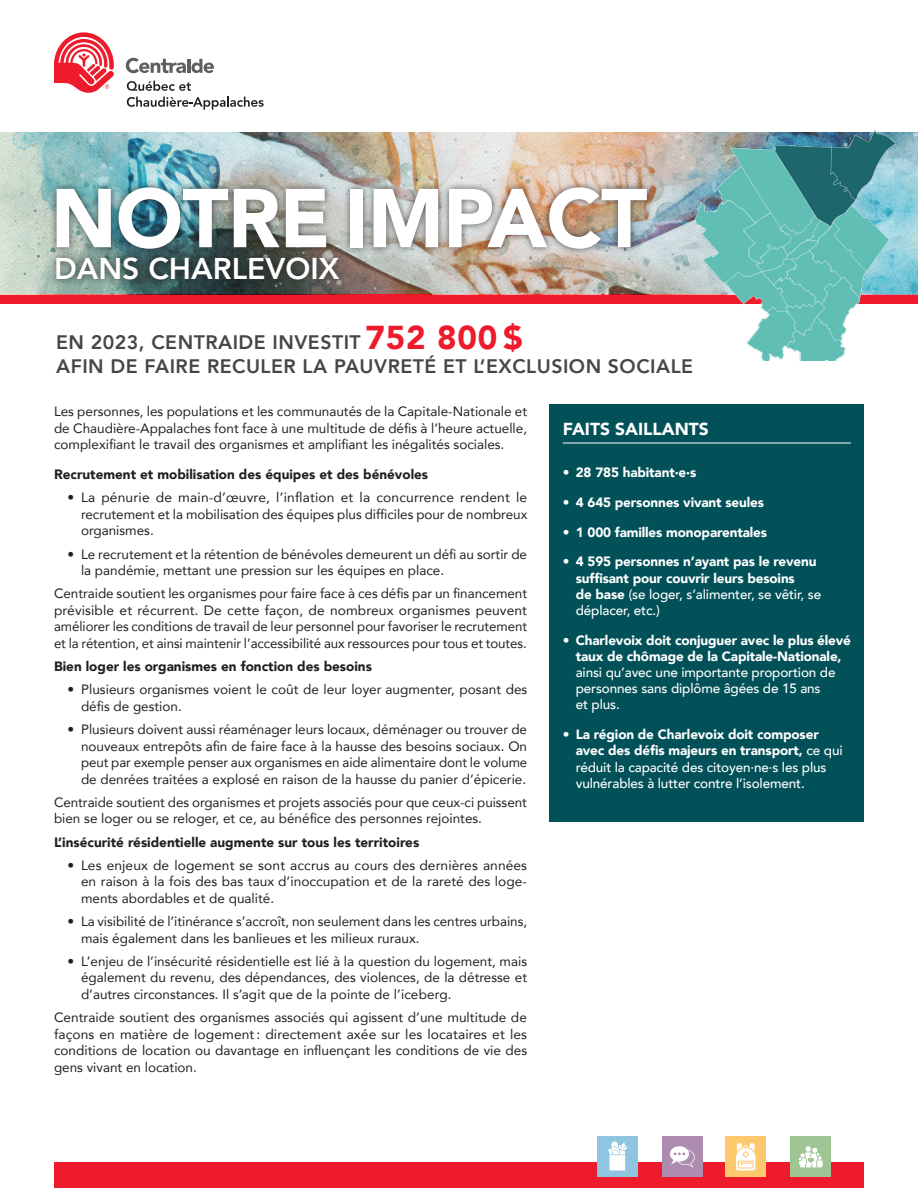
<style>
.page{position:relative;width:918px;height:1188px;background:#fff}
.page>*{position:absolute;margin:0;border:0;box-sizing:border-box;transform-origin:0 0}
.t1{font:900 82.5px "Avenir";letter-spacing:-.01em;color:#fff}
.t2{font:800 30px "Avenir";color:#fff}
.t3{font:800 19.5px/24px "Avenir";letter-spacing:.025em;color:#454647}
.t4{font:900 17.4px "Avenir";color:#fff}
.t5{font:13.5px/16.5px "Avenir";color:#231f20;text-align:justify}
.t6{font:900 13.5px/16.2px "Avenir";letter-spacing:-.01em;color:#fff}
.t7{font:500 13.5px/16.2px "Avenir";letter-spacing:-.01em;color:#fff}
.t8{font:900 13.5px "Avenir";color:#231f20}
.s1{font-weight:900;font-size:33px;color:#ee1b2d}
.s2{font-weight:400}
.s3{font-weight:500}
.s4{font-weight:900}
</style>
<div class="page">
<img style="left:0;top:132px;width:918px;height:162px">
<div style="left:0;top:294px;width:918px;height:10px;background:#ee1b2d"></div>
<svg style="left:126px;top:58px;width:88px;height:15px"></svg>
<svg style="left:127px;top:81px;width:64px;height:10px"></svg>
<svg style="left:127px;top:97px;width:137px;height:13px"></svg>
<svg style="left:54px;top:32px;width:60px;height:61px"></svg>
<div style="left:54px;top:1163px;width:810px;height:25px;background:#ee1b2d"></div>
<div style="left:49px;top:180px;width:605px;height:76px;background:#231f20;opacity:.75"></div>
<div style="left:791px;top:1136px;width:40px;height:40px;background:#a0c595"></div>
<div style="left:598px;top:1136px;width:40px;height:40px;background:#8fc5e0"></div>
<svg style="left:608px;top:1141px;width:19px;height:29px"></svg>
<div style="left:726px;top:1136px;width:40px;height:40px;background:#fec86f"></div>
<svg style="left:736px;top:1143px;width:19px;height:27px"></svg>
<div style="left:662px;top:1136px;width:40px;height:40px;background:#ae8cb0"></div>
<svg style="left:670px;top:1146px;width:25px;height:21px"></svg>
<svg style="left:799px;top:1146px;width:24px;height:21px"></svg>
<div style="left:550px;top:405px;width:314px;height:417px;background:#025159"></div>
<hr style="left:563px;top:443px;width:288px;height:1px;background:#fff">
<img style="left:696px;top:130px;width:200px;height:230px">
<div style="left:49px;top:251px;width:297px;height:36px;background:#231f20;opacity:.75"></div>
<h1 class="t1" style="left:51px;top:148px;width:598px">NOTRE IMPACT</h1>
<h2 class="t2" style="left:54px;top:246px;width:287px">DANS CHARLEVOIX</h2>
<h3 class="t3" style="left:56px;top:330px;width:639px">EN 2023, CENTRAIDE INVESTIT <span class="s1">752 800 $<br></span>AFIN DE FAIRE RECULER LA PAUVRETÉ ET L’EXCLUSION SOCIALE</h3>
<p class="t5" style="left:54px;top:403px;width:475px">Les personnes, les populations et les communautés de la Capitale-Nationale et de Chaudière-Appalaches font face à une multitude de défis à l’heure actuelle, complexifiant le travail des organismes et amplifiant les inégalités sociales.</p>
<p class="t8" style="left:54px;top:463px;width:376px">Recrutement et mobilisation des équipes et des bénévoles</p>
<p class="t5" style="left:81px;top:489px;width:448px;text-indent:-14px">• La pénurie de main-d’œuvre, l’inflation et la concurrence rendent le recrutement et la mobilisation des équipes plus difficiles pour de nombreux organismes.</p>
<p class="t5" style="left:81px;top:545px;width:448px;text-indent:-14px">• Le recrutement et la rétention de bénévoles demeurent un défi au sortir de la pandémie, mettant une pression sur les équipes en place.</p>
<p class="t5" style="left:54px;top:585px;width:475px">Centraide soutient les organismes pour faire face à ces défis par un financement prévisible et récurrent. De cette façon, de nombreux organismes peuvent améliorer les conditions de travail de leur personnel pour favoriser le recrutement et la rétention, et ainsi maintenir l’accessibilité aux ressources pour tous et toutes.</p>
<p class="t8" style="left:54px;top:655px;width:319px">Bien loger les organismes en fonction des besoins</p>
<p class="t5" style="left:81px;top:681px;width:448px;text-indent:-14px">• Plusieurs organismes voient le coût de leur loyer augmenter, posant des défis de gestion.</p>
<p class="t5" style="left:81px;top:721px;width:448px;text-indent:-14px">• Plusieurs doivent aussi réaménager leurs locaux, déménager ou trouver de nouveaux entrepôts afin de faire face à la hausse des besoins sociaux. On peut par exemple penser aux organismes en aide alimentaire dont le volume de denrées traitées a explosé en raison de la hausse du panier d’épicerie.</p>
<p class="t5" style="left:54px;top:793px;width:474px">Centraide soutient des organismes et projets associés pour que ceux-ci puissent bien se loger ou se reloger, et ce, au bénéfice des personnes rejointes.</p>
<p class="t8" style="left:54px;top:830px;width:367px">L’insécurité résidentielle augmente sur tous les territoires</p>
<p class="t5" style="left:81px;top:856px;width:448px;text-indent:-14px">• Les enjeux de logement se sont accrus au cours des dernières années en raison à la fois des bas taux d’inoccupation et de la rareté des loge&shy;ments abordables et de qualité.</p>
<p class="t5" style="left:81px;top:913px;width:448px;text-indent:-14px">• La visibilité de l’itinérance s’accroît, non seulement dans les centres urbains, mais également dans les banlieues et les milieux ruraux.</p>
<p class="t5" style="left:81px;top:952px;width:448px;text-indent:-14px">• L’enjeu de l’insécurité résidentielle est lié à la question du logement, mais également du revenu, des dépendances, des violences, de la détresse et d’autres circonstances. Il s’agit que de la pointe de l’iceberg.</p>
<p class="t5" style="left:54px;top:1009px;width:475px">Centraide soutient des organismes associés qui agissent d’une multitude de façons en matière de logement: directement axée sur les locataires et les conditions de location ou davantage en influençant les conditions de vie des gens vivant en location.</p>
<p class="t4" style="left:563px;top:414px;width:148px">FAITS SAILLANTS</p>
<p class="t6" style="left:563px;top:464px;width:135px"><span class="s2">•</span> 28 785 habitant·e·s</p>
<p class="t6" style="left:563px;top:494px;width:203px"><span class="s2">•</span> 4 645 personnes vivant seules</p>
<p class="t6" style="left:563px;top:524px;width:206px"><span class="s2">•</span> 1 000 familles monoparentales</p>
<p class="t6" style="left:576px;top:553px;width:247px;text-indent:-13px"><span class="s2">•</span> 4 595 personnes n’ayant pas le revenu suffisant pour couvrir leurs besoins<br>de base <span class="s3">(se loger, s’alimenter, se vêtir, se déplacer, etc.)</span></p>
<p class="t6" style="left:563px;top:632px;width:290px;text-align:center"><span class="s2">•</span> Charlevoix doit conjuguer avec le plus élevé taux de chômage de la Capitale-Nationale,</p>
<p class="t7" style="left:576px;top:664px;width:261px">ainsi qu’avec une importante proportion de personnes sans diplôme âgées de 15 ans et plus.</p>
<p class="t7" style="left:576px;top:726px;width:268px;text-indent:-13px"><span class="s2">•</span> <span class="s4">La région de Charlevoix doit composer avec des défis majeurs en transport,</span> ce qui réduit la capacité des citoyen·ne·s les plus vulnérables à lutter contre l’isolement.</p>
</div>
